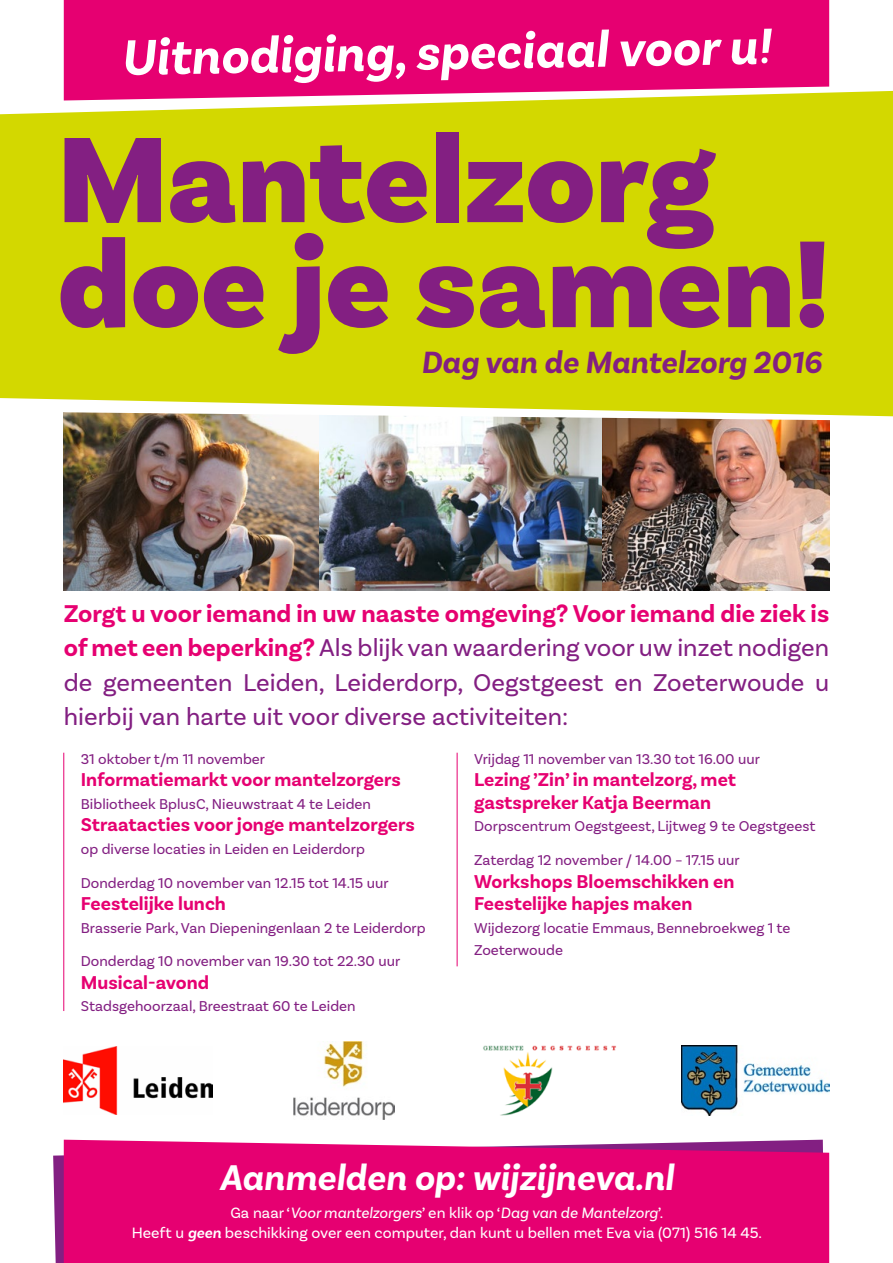
<style>
.page{position:relative;width:893px;height:1263px;background:#fff}
.page>*{position:absolute;margin:0;border:0;box-sizing:border-box;transform-origin:0 0}
.t1{font:900 127.5px/105px "Basic Sans";color:#831f82}
.t2{font:italic 700 52.5px "Basic Sans";color:#fff}
.t3{font:italic 700 37.5px "Basic Sans";color:#fff}
.t4{font:italic 700 32.25px "Basic Sans";color:#831f82}
.t5{font:25.5px/34.5px "Basic Sans";color:#831f82;text-align:justify}
.t6{font:700 19.5px/22.5px "Basic Sans";color:#e60071}
.t7{font:15.75px "Basic Sans";color:#fff}
.t8{font:italic 15.75px "Basic Sans";color:#fff}
.t9{font:15px/22.5px "Basic Sans";color:#831f82}
.s1{font-weight:700;color:#e60071}
.s2{font-style:normal}
.s3{font-weight:600;font-style:italic}
</style>
<div class="page">
<div style="left:64px;top:0;width:765px;height:85px;background:#e60071"></div>
<img style="left:319px;top:421px;width:283px;height:169px">
<img style="left:602px;top:421px;width:227px;height:169px">
<img style="left:64px;top:421px;width:255px;height:169px">
<div style="left:0;top:91px;width:893px;height:325px;background:#d3d800"></div>
<hr style="left:63px;top:753px;width:1px;height:258px;background:#e60071">
<hr style="left:457px;top:753px;width:1px;height:213px;background:#e60071">
<div style="left:64px;top:1140px;width:765px;height:123px;background:#e60071"></div>
<img style="left:63px;top:1046px;width:150px;height:68px">
<img style="left:293px;top:1041px;width:101px;height:79px">
<img style="left:483px;top:1045px;width:133px;height:71px">
<img style="left:681px;top:1045px;width:148px;height:71px">
<p class="t2" style="left:121px;top:26px;width:651px;rotate:-1deg">Uitnodiging, speciaal voor u!</p>
<p class="t1" style="left:57px;top:131px;width:773px">Mantelzorg doe je samen!</p>
<p class="t4" style="left:421px;top:343px;width:402px">Dag van de Mantelzorg 2016</p>
<p class="t5" style="left:64px;top:596px;width:767px"><span class="s1">Zorgt u voor iemand in uw naaste omgeving? Voor iemand die ziek is of met een beperking?</span> Als blijk van waardering voor uw inzet nodigen de gemeenten Leiden, Leiderdorp, Oegstgeest en Zoeterwoude u hierbij van harte uit voor diverse activiteiten:</p>
<p class="t9" style="left:81px;top:747px;width:186px">31 oktober t/m 11 november</p>
<p class="t6" style="left:81px;top:769px;width:322px">Informatiemarkt voor mantelzorgers</p>
<p class="t9" style="left:81px;top:792px;width:292px">Bibliotheek BplusC, Nieuwstraat 4 te Leiden</p>
<p class="t6" style="left:81px;top:814px;width:336px">Straatacties voor jonge mantelzorgers</p>
<p class="t9" style="left:81px;top:837px;width:286px">op diverse locaties in Leiden en Leiderdorp</p>
<p class="t9" style="left:81px;top:871px;width:309px">Donderdag 10 november van 12.15 tot 14.15 uur</p>
<p class="t6" style="left:81px;top:893px;width:147px">Feestelijke lunch</p>
<p class="t9" style="left:81px;top:916px;width:346px">Brasserie Park, Van Diepeningenlaan 2 te Leiderdorp</p>
<p class="t9" style="left:81px;top:950px;width:321px">Donderdag 10 november van 19.30 tot 22.30 uur</p>
<p class="t6" style="left:81px;top:971px;width:130px">Musical-avond</p>
<p class="t9" style="left:81px;top:995px;width:276px">Stadsgehoorzaal, Breestraat 60 te Leiden</p>
<p class="t9" style="left:474px;top:747px;width:287px">Vrijdag 11 november van 13.30 tot 16.00 uur</p>
<p class="t6" style="left:474px;top:769px;width:263px">Lezing ’Zin’ in mantelzorg, met gastspreker Katja Beerman</p>
<p class="t9" style="left:474px;top:815px;width:343px">Dorpscentrum Oegstgeest, Lijtweg 9 te Oegstgeest</p>
<p class="t9" style="left:474px;top:849px;width:267px">Zaterdag 12 november / 14.00 – 17.15 uur</p>
<p class="t6" style="left:474px;top:870px;width:262px">Workshops Bloemschikken en<br>Feestelijke hapjes maken</p>
<p class="t9" style="left:474px;top:916px;width:318px">Wijdezorg locatie Emmaus, Bennebroekweg 1 te<br>Zoeterwoude</p>
<p class="t3" style="left:219px;top:1155px;width:456px">Aanmelden op: wijzijneva.nl</p>
<p class="t8" style="left:230px;top:1203px;width:434px"><span class="s2">Ga naar ‘</span>Voor mantelzorgers<span class="s2">’ en klik op ‘</span>Dag van de Mantelzorg<span class="s2">’.</span></p>
<p class="t7" style="left:132px;top:1223px;width:632px">Heeft u <span class="s3">geen</span> beschikking over een computer, dan kunt u bellen met Eva via (071) 516 14 45.</p>
</div>
